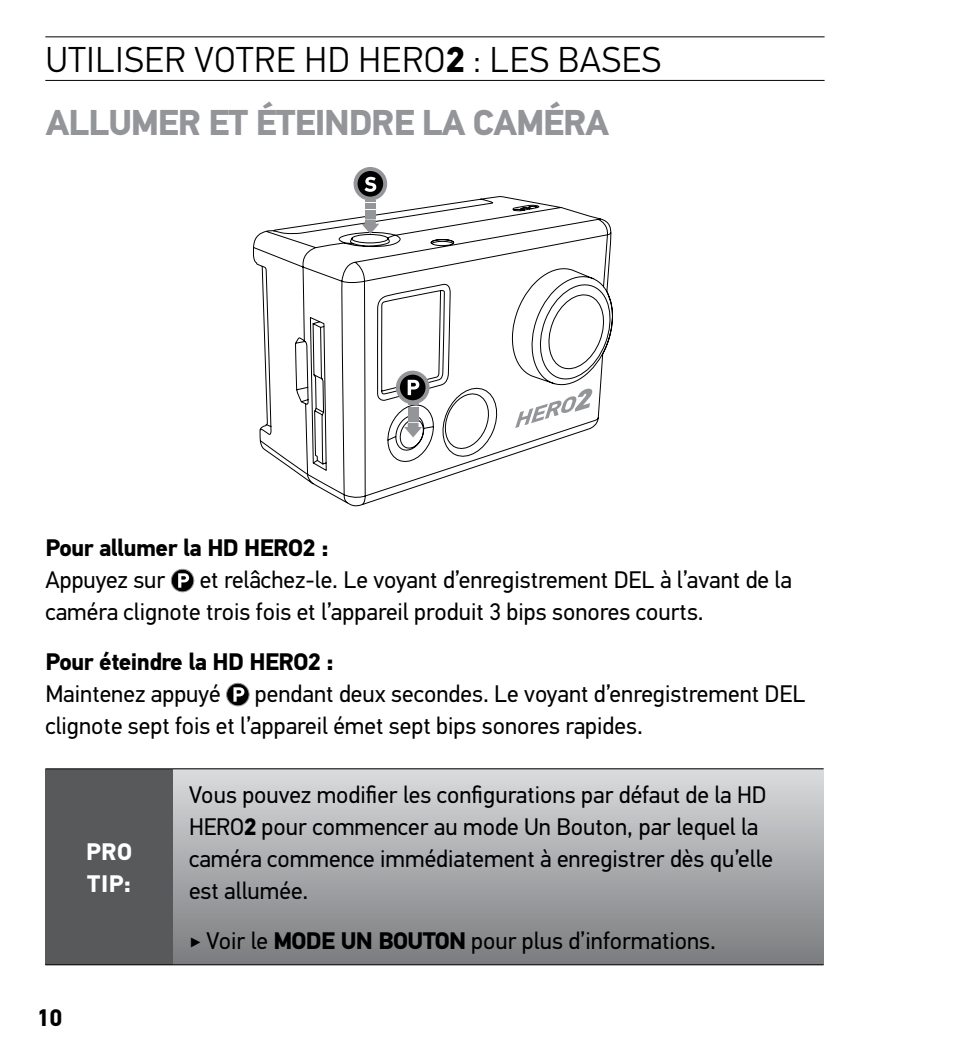
<style>
.page{position:relative;width:972px;height:1044px;background:#fff}
.page>*{position:absolute;margin:0;border:0;box-sizing:border-box;transform-origin:0 0}
.t1{font:300 36px "PF Din Text Pro";color:#000}
.t2{font:700 36px "PF Din Text Pro";letter-spacing:-.03em;color:#939598}
.t3{font:24px/32px "PF Din Text Pro";color:#000}
.t4{font:700 24px "PF Din Text Pro";letter-spacing:-.025em;color:#000}
.t5{font:700 24px/32px "PF Din Text Pro";color:#fff}
.s1{font-weight:700}
</style>
<div class="page">
<hr style="left:45px;top:80px;width:780px;height:1px;background:#000">
<hr style="left:45px;top:36px;width:780px;height:2px;background:#000">
<svg style="left:253px;top:196px;width:360px;height:311px"></svg>
<svg style="left:398px;top:373px;width:30px;height:29px"></svg>
<div style="left:396px;top:371px;width:34px;height:33px;border:4px solid #939598;border-radius:50%"></div>
<svg style="left:408px;top:380px;width:11px;height:15px"></svg>
<svg style="left:361px;top:219px;width:18px;height:15px"></svg>
<div style="left:365px;top:210px;width:11px;height:8px;background:#939598"></div>
<div style="left:365px;top:204px;width:11px;height:5px;background:#939598"></div>
<svg style="left:356px;top:169px;width:29px;height:30px"></svg>
<div style="left:354px;top:167px;width:33px;height:34px;border:4px solid #939598;border-radius:50%"></div>
<svg style="left:364px;top:177px;width:12px;height:15px"></svg>
<svg style="left:404px;top:423px;width:18px;height:14px"></svg>
<div style="left:408px;top:413px;width:11px;height:9px;background:#939598"></div>
<div style="left:408px;top:407px;width:11px;height:5px;background:#939598"></div>
<svg style="left:408px;top:403px;width:11px;height:2px"></svg>
<svg style="left:171px;top:569px;width:23px;height:23px"></svg>
<div style="left:171px;top:569px;width:23px;height:23px;border:1px solid #939598;border-radius:50%"></div>
<svg style="left:178px;top:573px;width:11px;height:15px"></svg>
<svg style="left:227px;top:683px;width:22px;height:23px"></svg>
<div style="left:226px;top:683px;width:24px;height:23px;border:1px solid #939598;border-radius:50%"></div>
<svg style="left:233px;top:687px;width:11px;height:15px"></svg>
<div style="left:45px;top:769px;width:128px;height:196px;background:#58595b"></div>
<div style="left:173px;top:769px;width:651px;height:196px;background:linear-gradient(to bottom,#d9dbdd,#7a7c7e)"></div>
<hr style="left:45px;top:768px;width:128px;height:2px;background:#000">
<hr style="left:173px;top:768px;width:651px;height:2px;background:#000">
<hr style="left:45px;top:964px;width:128px;height:2px;background:#000">
<hr style="left:173px;top:964px;width:651px;height:2px;background:#000">
<h1 class="t1" style="left:46px;top:39px;width:19px">UTILISER</h1>
<h1 class="t1" style="left:194px;top:39px;width:21px">VOTRE</h1>
<h1 class="t1" style="left:304px;top:39px;width:205px">HD HERO<span class="s1">2</span> : LES</h1>
<h1 class="t1" style="left:558px;top:39px;width:21px">BASES</h1>
<h1 class="t2" style="left:46px;top:101px;width:565px">Allumer et éteindre la caméra</h1>
<p class="t4" style="left:45px;top:533px;width:285px">Pour allumer la HD HERO2 :</p>
<p class="t3" style="left:45px;top:564px;width:122px">Appuyez sur</p>
<p class="t3" style="left:45px;top:564px;width:748px;text-indent:154px">et relâchez-le. Le voyant d’enregistrement DEL à l’avant de la caméra clignote trois fois et l’appareil produit 3 bips sonores courts.</p>
<p class="t4" style="left:45px;top:647px;width:290px">Pour éteindre la HD HERO2 :</p>
<p class="t3" style="left:45px;top:678px;width:177px">Maintenez appuyé</p>
<p class="t3" style="left:45px;top:678px;width:762px;text-indent:210px">pendant deux secondes. Le voyant d’enregistrement DEL clignote sept fois et l’appareil émet sept bips sonores rapides.</p>
<p class="t5" style="left:86px;top:836px;width:48px">PRO<br>TIP:</p>
<p class="t4" style="left:36px;top:1003px;width:28px">10</p>
<p class="t3" style="left:189px;top:779px;width:586px">Vous pouvez modifier les configurations par défaut de la HD HERO<span class="s1">2</span> pour commencer au mode Un Bouton, par lequel la caméra commence immédiatement à enregistrer dès qu’elle est allumée.</p>
<p class="t3" style="left:189px;top:925px;width:529px">‣ Voir le <span class="s1">MODE UN BOUTON</span> pour plus d’informations.</p>
</div>
